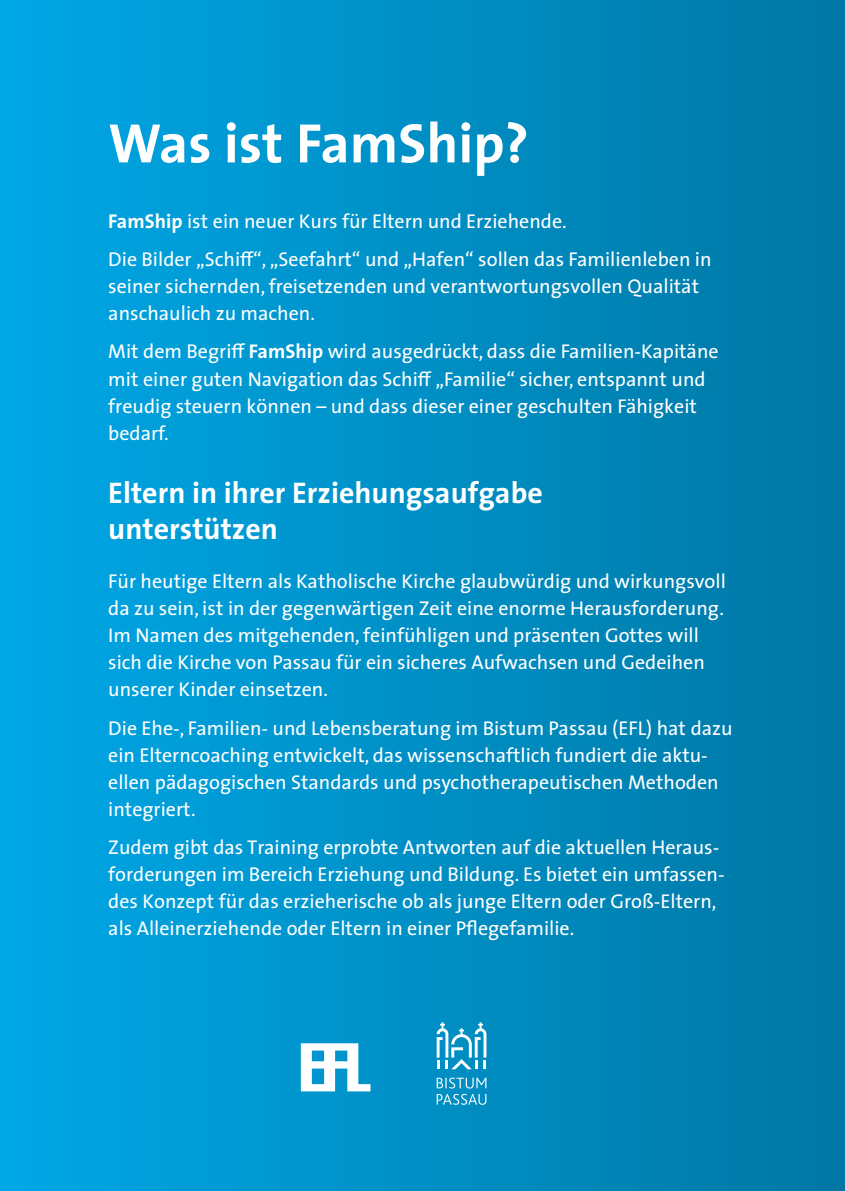
<style>
.page{position:relative;width:845px;height:1191px;background:#fff}
.page>*{position:absolute;margin:0;border:0;box-sizing:border-box;transform-origin:0 0}
.t1{font:700 56px "The Sans";color:#fff}
.t2{font:700 30px/36px "The Sans";color:#fff}
.t3{font:20px/27px "The Sans";color:#fff}
.s1{font-weight:700}
</style>
<div class="page">
<div style="left:0;top:0;width:845px;height:1191px;background:linear-gradient(to right,#00a8e7,#0077a4)"></div>
<svg style="left:301px;top:1043px;width:69px;height:48px"></svg>
<svg style="left:437px;top:1022px;width:49px;height:47px"></svg>
<svg style="left:437px;top:1077px;width:49px;height:27px"></svg>
<h1 class="t1" style="left:108px;top:96px;width:422px">Was ist FamShip?</h1>
<p class="t3" style="left:108px;top:201px;width:605px;line-height:38.4px"><span class="s1">FamShip</span> ist ein neuer Kurs für Eltern und Erziehende.<br>Die Bilder „Schiff“, „Seefahrt“ und „Hafen“ sollen das Familienleben in</p>
<p class="t3" style="left:108px;top:272px;width:592px">seiner sichernden, freisetzenden und verantwortungsvollen Qualität anschaulich zu machen.</p>
<p class="t3" style="left:108px;top:337px;width:612px">Mit dem Begriff <span class="s1">FamShip</span> wird ausgedrückt, dass die Familien-Kapitäne mit einer guten Navigation das Schiff „Familie“ sicher, entspannt und freudig steuern können – und dass dieser einer geschulten Fähigkeit bedarf.</p>
<h2 class="t2" style="left:108px;top:473px;width:436px">Eltern in ihrer Erziehungsaufgabe unterstützen</h2>
<p class="t3" style="left:108px;top:567px;width:619px">Für heutige Eltern als Katholische Kirche glaubwürdig und wirkungsvoll da zu sein, ist in der gegenwärtigen Zeit eine enorme Herausforderung.<br>Im Namen des mitgehenden, feinfühligen und präsenten Gottes will sich die Kirche von Passau für ein sicheres Aufwachsen und Gedeihen unserer Kinder einsetzen.</p>
<p class="t3" style="left:108px;top:714px;width:626px">Die Ehe-, Familien- und Lebensberatung im Bistum Passau (EFL) hat dazu ein Elterncoaching entwickelt, das wissenschaftlich fundiert die aktu&shy;ellen pädagogischen Standards und psychotherapeutischen Methoden integriert.</p>
<p class="t3" style="left:108px;top:833px;width:618px">Zudem gibt das Training erprobte Antworten auf die aktuellen Heraus&shy;forderungen im Bereich Erziehung und Bildung. Es bietet ein umfassen&shy;des Konzept für das erzieherische ob als junge Eltern oder Groß-Eltern, als Alleinerziehende oder Eltern in einer Pflegefamilie.</p>
</div>
